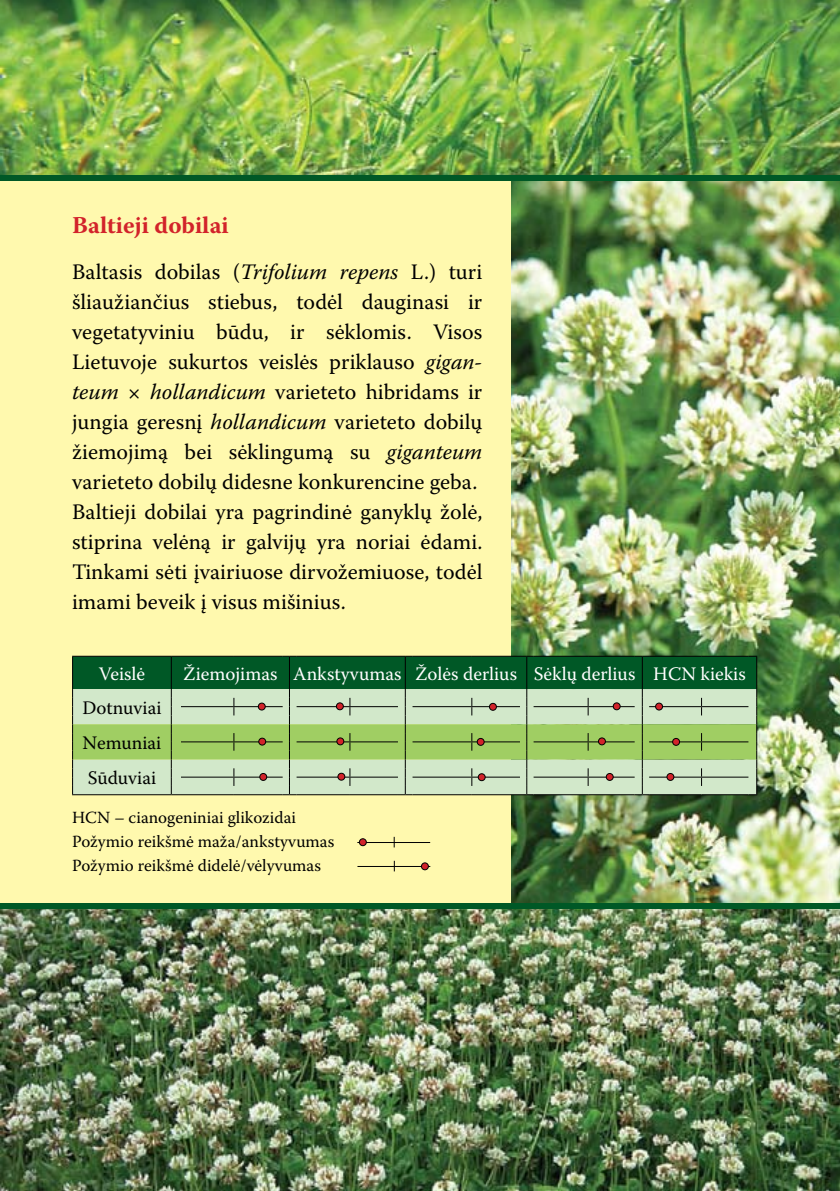
<style>
.page{position:relative;width:840px;height:1191px;background:#fff}
.page>*{position:absolute;margin:0;border:0;box-sizing:border-box;transform-origin:0 0}
.t1{font:700 24px "Warnock Pro";color:#d2232a}
.t2{font:22px/30px "Warnock Pro";color:#000}
.t3{font:19px "Warnock Pro";color:#fff}
.t4{font:19px/35.2px "Warnock Pro";color:#000;text-align:justify}
.t5{font:17px/24px "Warnock Pro";color:#000}
.s1{font-style:italic}
</style>
<div class="page">
<img style="left:510px;top:180px;width:329px;height:724px">
<div style="left:0;top:0;width:510px;height:905px;background:#fff9ae"></div>
<img style="left:0;top:0;width:839px;height:175px">
<svg style="left:72px;top:656px;width:684px;height:139px;background:#8db782"></svg>
<hr style="left:72px;top:794px;width:99px;height:1px;background:#000">
<img style="left:0;top:909px;width:839px;height:282px">
<div style="left:0;top:175px;width:839px;height:5px;background:#005826"></div>
<div style="left:0;top:904px;width:839px;height:5px;background:#005826"></div>
<div style="left:258px;top:703px;width:7px;height:7px;background:#d2232a;border-radius:50%"></div>
<div style="left:258px;top:702px;width:7px;height:8px;border:1px solid #000;border-radius:50%"></div>
<div style="left:336px;top:703px;width:7px;height:7px;background:#d2232a;border-radius:50%"></div>
<div style="left:336px;top:702px;width:7px;height:8px;border:1px solid #000;border-radius:50%"></div>
<div style="left:489px;top:703px;width:7px;height:7px;background:#d2232a;border-radius:50%"></div>
<div style="left:489px;top:703px;width:7px;height:7px;border:1px solid #000;border-radius:50%"></div>
<div style="left:613px;top:703px;width:6px;height:7px;background:#d2232a;border-radius:50%"></div>
<div style="left:612px;top:702px;width:8px;height:8px;border:1px solid #000;border-radius:50%"></div>
<div style="left:655px;top:703px;width:7px;height:7px;background:#d2232a;border-radius:50%"></div>
<div style="left:655px;top:702px;width:7px;height:8px;border:1px solid #000;border-radius:50%"></div>
<div style="left:258px;top:738px;width:7px;height:7px;background:#d2232a;border-radius:50%"></div>
<div style="left:258px;top:738px;width:8px;height:7px;border:1px solid #000;border-radius:50%"></div>
<div style="left:337px;top:738px;width:6px;height:7px;background:#d2232a;border-radius:50%"></div>
<div style="left:336px;top:737px;width:8px;height:8px;border:1px solid #000;border-radius:50%"></div>
<div style="left:477px;top:738px;width:7px;height:7px;background:#d2232a;border-radius:50%"></div>
<div style="left:476px;top:738px;width:8px;height:7px;border:1px solid #000;border-radius:50%"></div>
<svg style="left:598px;top:738px;width:7px;height:7px"></svg>
<div style="left:597px;top:737px;width:8px;height:8px;border:1px solid #000;border-radius:50%"></div>
<div style="left:672px;top:738px;width:7px;height:7px;background:#d2232a;border-radius:50%"></div>
<div style="left:672px;top:738px;width:7px;height:7px;border:1px solid #000;border-radius:50%"></div>
<div style="left:260px;top:773px;width:6px;height:7px;background:#d2232a;border-radius:50%"></div>
<div style="left:259px;top:773px;width:8px;height:7px;border:1px solid #000;border-radius:50%"></div>
<div style="left:338px;top:773px;width:6px;height:7px;background:#d2232a;border-radius:50%"></div>
<div style="left:337px;top:773px;width:8px;height:7px;border:1px solid #000;border-radius:50%"></div>
<div style="left:478px;top:773px;width:7px;height:7px;background:#d2232a;border-radius:50%"></div>
<div style="left:477px;top:773px;width:8px;height:8px;border:1px solid #000;border-radius:50%"></div>
<div style="left:606px;top:773px;width:7px;height:7px;background:#d2232a;border-radius:50%"></div>
<div style="left:605px;top:773px;width:8px;height:7px;border:1px solid #000;border-radius:50%"></div>
<div style="left:666px;top:773px;width:7px;height:7px;background:#d2232a;border-radius:50%"></div>
<div style="left:666px;top:773px;width:8px;height:7px;border:1px solid #000;border-radius:50%"></div>
<hr style="left:357px;top:842px;width:73px;height:1px;background:#000">
<div style="left:359px;top:838px;width:7px;height:7px;background:#d2232a;border-radius:50%"></div>
<div style="left:359px;top:838px;width:7px;height:8px;border:1px solid #000;border-radius:50%"></div>
<hr style="left:357px;top:866px;width:73px;height:1px;background:#000">
<div style="left:421px;top:863px;width:7px;height:6px;background:#d2232a;border-radius:50%"></div>
<div style="left:421px;top:862px;width:7px;height:8px;border:1px solid #000;border-radius:50%"></div>
<p class="t1" style="left:72px;top:211px;width:158px">Baltieji dobilai</p>
<p class="t2" style="left:72px;top:257px;width:411px">Baltasis dobilas (<span class="s1">Trifolium repens</span> L.) turi šliaužiančius stiebus, todėl dauginasi ir vegetatyviniu būdu, ir sėklomis. Visos Lietuvoje sukurtos veislės priklauso <span class="s1">gigan&shy;teum</span> × <span class="s1">hollandicum</span> varieteto hibridams ir jungia geresnį <span class="s1">hollandicum</span> varieteto dobilų žiemojimą bei sėklingumą su <span class="s1">giganteum </span>varieteto dobilų didesne konkurencine geba.<br>Baltieji dobilai yra pagrindinė ganyklų žolė, stiprina velėną ir galvijų yra noriai ėdami.<br>Tinkami sėti įvairiuose dirvožemiuose, todėl imami beveik į visus mišinius.</p>
<p class="t3" style="left:99px;top:662px;width:48px">Veislė</p>
<p class="t3" style="left:183px;top:662px;width:564px">Žiemojimas Ankstyvumas Žolės derlius Sėklų derlius HCN kiekis</p>
<p class="t4" style="left:82px;top:689px;width:81px">Dotnuviai Nemuniai Sūduviai</p>
<p class="t5" style="left:72px;top:805px;width:264px">HCN – cianogeniniai glikozidai<br>Požymio reikšmė maža/ankstyvumas<br>Požymio reikšmė didelė/vėlyvumas</p>
</div>
